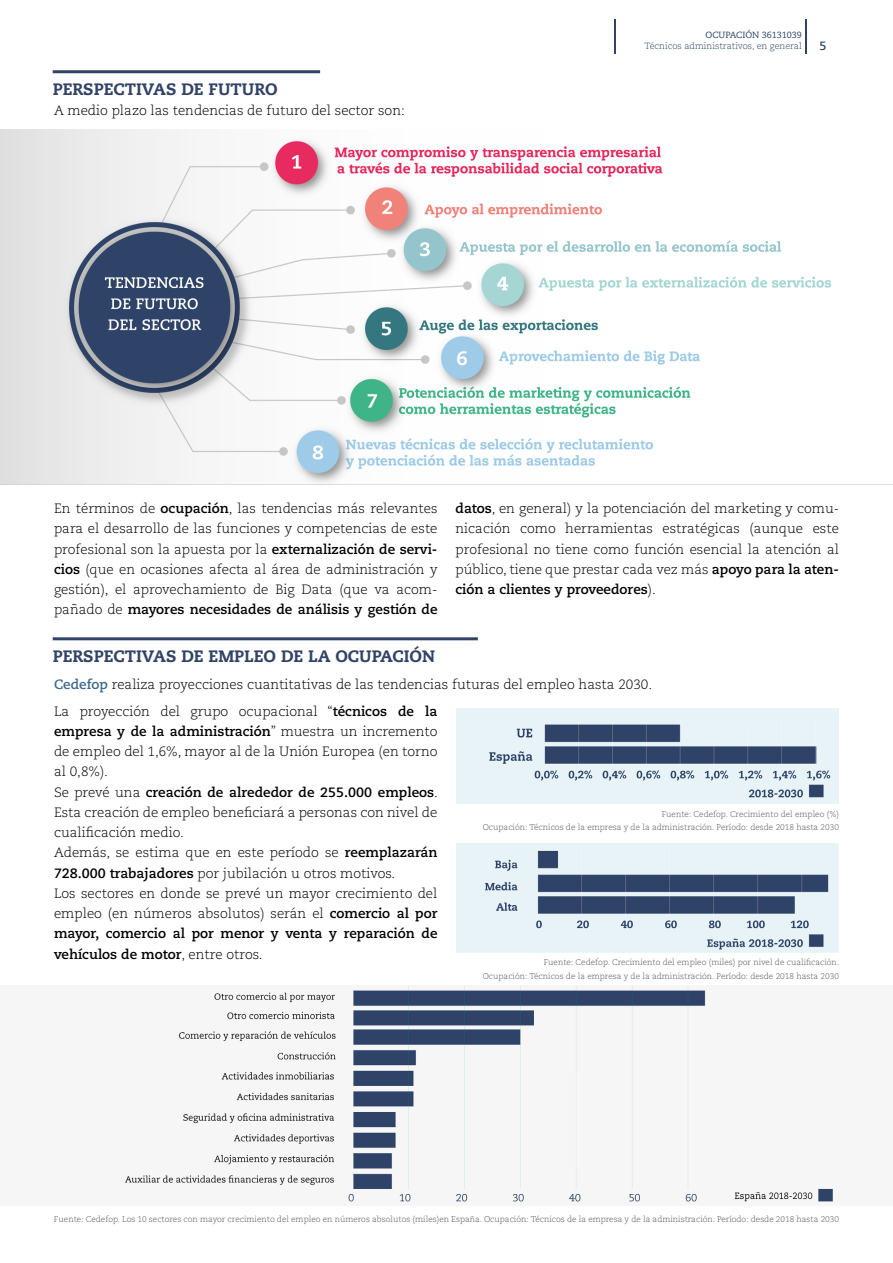
<style>
.page{position:relative;width:893px;height:1263px;background:#fff}
.page>*{position:absolute;margin:0;border:0;box-sizing:border-box;transform-origin:0 0}
.t1{font:800 16.5px "Caecilia LT Std";color:#314366}
.t2{font:300 13.5px/20.2px "Caecilia LT Std";color:#000;text-align:justify}
.t3{font:700 12px "Caecilia LT Std";color:#314366}
.t4{font:300 9px "Caecilia LT Std";color:#314366}
.t5{font:9px "Caecilia LT Std";color:#314366}
.t6{font:300 8.25px/13.5px "Caecilia LT Std";color:#575756;text-align:right}
.s1{font-weight:700}
.s2{font-weight:700;color:#406a8d}
</style>
<div class="page">
<hr style="left:805px;top:20px;width:1px;height:34px;background:#314366">
<hr style="left:615px;top:20px;width:1px;height:34px;background:#314366">
<hr style="left:53px;top:70px;width:267px;height:3px;background:#314366">
<img style="left:0;top:130px;width:893px;height:355px">
<hr style="left:53px;top:637px;width:425px;height:3px;background:#314366">
<img style="left:456px;top:709px;width:382px;height:95px">
<img style="left:456px;top:843px;width:382px;height:109px">
<img style="left:124px;top:986px;width:709px;height:216px">
<p class="t1" style="left:53px;top:78px;width:226px">PERSPECTIVAS DE FUTURO</p>
<p class="t2" style="left:54px;top:100px;width:352px">A medio plazo las tendencias de futuro del sector son:</p>
<p class="t5" style="left:706px;top:29px;width:98px">OCUPACIÓN 36131039</p>
<p class="t4" style="left:645px;top:41px;width:159px">Técnicos administrativos, en general</p>
<p class="t3" style="left:819px;top:39px;width:9px">5</p>
<p class="t2" style="left:54px;top:499px;width:385px">En términos de <span class="s1">ocupación</span>, las tendencias más relevantes para el desarrollo de las funciones y competencias de este profesional son la apuesta por la <span class="s1">externalización de servi&shy;cios</span> (que en ocasiones afecta al área de administración y gestión), el aprovechamiento de Big Data (que va acom&shy;pañado de <span class="s1">mayores necesidades de análisis y gestión de</span></p>
<p class="t2" style="left:455px;top:499px;width:385px"><span class="s1">datos</span>, en general) y la potenciación del marketing y comu&shy;nicación como herramientas estratégicas (aunque este profesional no tiene como función esencial la atención al público, tiene que prestar cada vez más <span class="s1">apoyo para la aten&shy;ción a clientes y proveedores</span>).</p>
<p class="t1" style="left:53px;top:645px;width:384px">PERSPECTIVAS DE EMPLEO DE LA OCUPACIÓN</p>
<p class="t2" style="left:54px;top:674px;width:600px"><span class="s2">Cedefop</span> realiza proyecciones cuantitativas de las tendencias futuras del empleo hasta 2030.</p>
<p class="t2" style="left:54px;top:701px;width:385px;text-align:left">La proyección del grupo ocupacional “<span class="s1">técnicos de la empresa y de la administración</span>” muestra un incremento de empleo del 1,6%, mayor al de la Unión Europea (en torno al 0,8%).<br>Se prevé una <span class="s1">creación de alrededor de 255.000 empleos</span>.<br>Esta creación de empleo beneficiará a personas con nivel de cualificación medio.<br>Además, se estima que en este período se <span class="s1">reemplazarán 728.000 trabajadores</span> por jubilación u otros motivos.<br>Los sectores en donde se prevé un mayor crecimiento del empleo (en números absolutos) serán el <span class="s1">comercio al por mayor, comercio al por menor y venta y reparación de vehículos de motor</span>, entre otros.</p>
<p class="t6" style="left:483px;top:807px;width:358px">Fuente: Cedefop. Crecimiento del empleo (%)<br>Ocupación: Técnicos de la empresa y de la administración. Período: desde 2018 hasta 2030</p>
<p class="t6" style="left:483px;top:956px;width:358px">Fuente: Cedefop. Crecimiento del empleo (miles) por nivel de cualificación.<br>Ocupación: Técnicos de la empresa y de la administración. Período: desde 2018 hasta 2030</p>
<p class="t6" style="left:54px;top:1212px;width:786px">Fuente: Cedefop. Los 10 sectores con mayor crecimiento del empleo en números absolutos (miles)en España. Ocupación: Técnicos de la empresa y de la administración. Período: desde 2018 hasta 2030</p>
</div>
